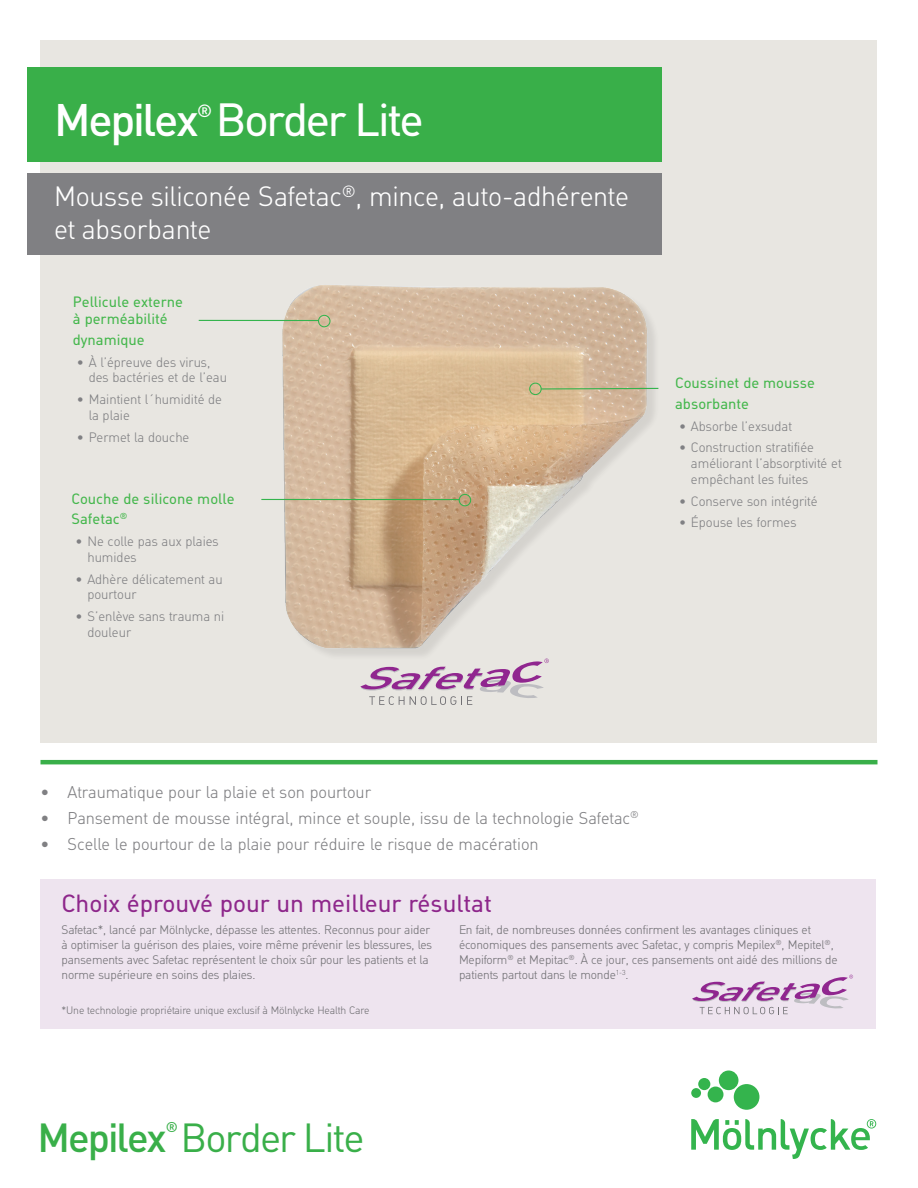
<style>
.page{position:relative;width:918px;height:1188px;background:#fff}
.page>*{position:absolute;margin:0;border:0;box-sizing:border-box;transform-origin:0 0}
.t1{font:45px "MHC Din";letter-spacing:-.05em;color:#fff}
.t2{font:40.05px "DIN";letter-spacing:-.05em;color:#39af49}
.t3{font:300 27px "MHC Din";letter-spacing:-.005em;color:#fff}
.t4{font:24px "MHC Din";color:#8e278b}
.t5{font:500 17.55px "DIN";color:#fff}
.t6{font:300 16.5px "MHC Din";color:#808083}
.Bröd_större_13_pkt{font:14.55px/17.4px "MHC Din";color:#44b74c}
.t7{font:500 14.1px "DIN";color:#39af49}
.Bröd{font:300 13.2px/15.8px "MHC Din";color:#808083}
.t8{font:300 12px/15px "MHC Din";letter-spacing:-.01em;color:#717074}
.t9{font:300 10.5px "MHC Din";letter-spacing:-.01em;color:#717074}
.s1{font-family:"DIN";font-weight:500}
.s2{font-weight:500}
</style>
<div class="page">
<div style="left:40px;top:40px;width:838px;height:703px;background:#e8e6e1"></div>
<div style="left:27px;top:68px;width:635px;height:94px;background:#39af49"></div>
<div style="left:27px;top:174px;width:635px;height:81px;background:#808083"></div>
<hr style="left:40px;top:760px;width:838px;height:4px;background:#39af49">
<svg style="left:691px;top:1071px;width:185px;height:88px"></svg>
<svg style="left:360px;top:661px;width:189px;height:44px"></svg>
<div style="left:40px;top:879px;width:836px;height:150px;background:#eee4ef"></div>
<svg style="left:692px;top:975px;width:161px;height:39px"></svg>
<img style="left:257px;top:285px;width:398px;height:371px">
<div style="left:458px;top:494px;width:13px;height:13px;border:1px solid #34b44d;border-radius:50%"></div>
<hr style="left:261px;top:499px;width:199px;height:1px;background:#34b44d">
<div style="left:529px;top:383px;width:13px;height:12px;border:1px solid #34b44d;border-radius:50%"></div>
<svg style="left:540px;top:387px;width:119px;height:3px"></svg>
<div style="left:318px;top:315px;width:13px;height:13px;border:1px solid #34b44d;border-radius:50%"></div>
<hr style="left:199px;top:320px;width:120px;height:1px;background:#34b44d">
<p class="t1" style="left:54px;top:93px;width:371px"><span class="s1">Mepilex</span> Border Lite</p>
<p class="t5" style="left:197px;top:100px;width:17px">®</p>
<p class="t3" style="left:54px;top:182px;width:577px">Mousse siliconée Safetac<sup>®</sup>, mince, auto-adhérente</p>
<p class="t3" style="left:54px;top:214px;width:159px">et absorbante</p>
<p class="Bröd_större_13_pkt" style="left:73px;top:293px;width:112px">Pellicule externe à perméabilité</p>
<p class="Bröd_större_13_pkt" style="left:73px;top:331px;width:73px">dynamique</p>
<p class="Bröd" style="left:89px;top:354px;width:140px;text-indent:-12px">• À l’épreuve des virus, des bactéries et de l’eau</p>
<p class="Bröd" style="left:89px;top:392px;width:135px;text-indent:-12px">• Maintient l´humidité de la plaie</p>
<p class="Bröd" style="left:77px;top:429px;width:114px">• Permet la douche</p>
<p class="Bröd_större_13_pkt" style="left:72px;top:488px;width:164px;line-height:20.4px">Couche de silicone molle<br>Safetac<sup>®</sup></p>
<p class="Bröd" style="left:87px;top:534px;width:133px;text-indent:-12px">• Ne colle pas aux plaies humides</p>
<p class="Bröd" style="left:87px;top:571px;width:137px;text-indent:-12px">• Adhère délicatement au pourtour</p>
<p class="Bröd" style="left:87px;top:609px;width:138px;text-indent:-12px">• S’enlève sans trauma ni douleur</p>
<p class="Bröd_större_13_pkt" style="left:675px;top:374px;width:141px">Coussinet de mousse</p>
<p class="Bröd_större_13_pkt" style="left:675px;top:395px;width:75px">absorbante</p>
<p class="Bröd" style="left:679px;top:418px;width:114px">• Absorbe l’exsudat</p>
<p class="Bröd" style="left:691px;top:440px;width:152px;text-indent:-12px">• Construction stratifiée améliorant l’absorptivité et empêchant les fuites</p>
<p class="Bröd" style="left:679px;top:493px;width:140px">• Conserve son intégrité</p>
<p class="Bröd" style="left:679px;top:515px;width:119px">• Épouse les formes</p>
<p class="t6" style="left:40px;top:783px;width:332px">• Atraumatique pour la plaie et son pourtour</p>
<p class="t6" style="left:40px;top:809px;width:600px">• Pansement de mousse intégral, mince et souple, issu de la technologie Safetac<sup>®</sup></p>
<p class="t6" style="left:40px;top:835px;width:500px">• Scelle le pourtour de la plaie pour réduire le risque de macération</p>
<p class="t4" style="left:62px;top:889px;width:432px">Choix éprouvé pour un meilleur résultat</p>
<p class="t8" style="left:62px;top:922px;width:372px">Safetac*, lancé par Mölnlycke, dépasse les attentes. Reconnus pour aider à optimiser la guérison des plaies, voire même prévenir les blessures, les pansements avec Safetac représentent le choix sûr pour les patients et la norme supérieure en soins des plaies.</p>
<p class="t8" style="left:459px;top:922px;width:380px">En fait, de nombreuses données confirment les avantages cliniques et économiques des pansements avec Safetac, y compris Mepilex<sup>®</sup>, Mepitel<sup>®</sup>, Mepiform<sup>®</sup> et Mepitac<sup>®</sup>. À ce jour, ces pansements ont aidé des millions de patients partout dans le monde<sup>1-3</sup>.</p>
<p class="t9" style="left:62px;top:1005px;width:310px">*Une technologie propriétaire unique exclusif à Mölnlycke Health Care</p>
<p class="t7" style="left:166px;top:1118px;width:14px">®</p>
<p class="t2" style="left:38px;top:1113px;width:329px"><span class="s2">Mepilex</span> Border Lite</p>
</div>
